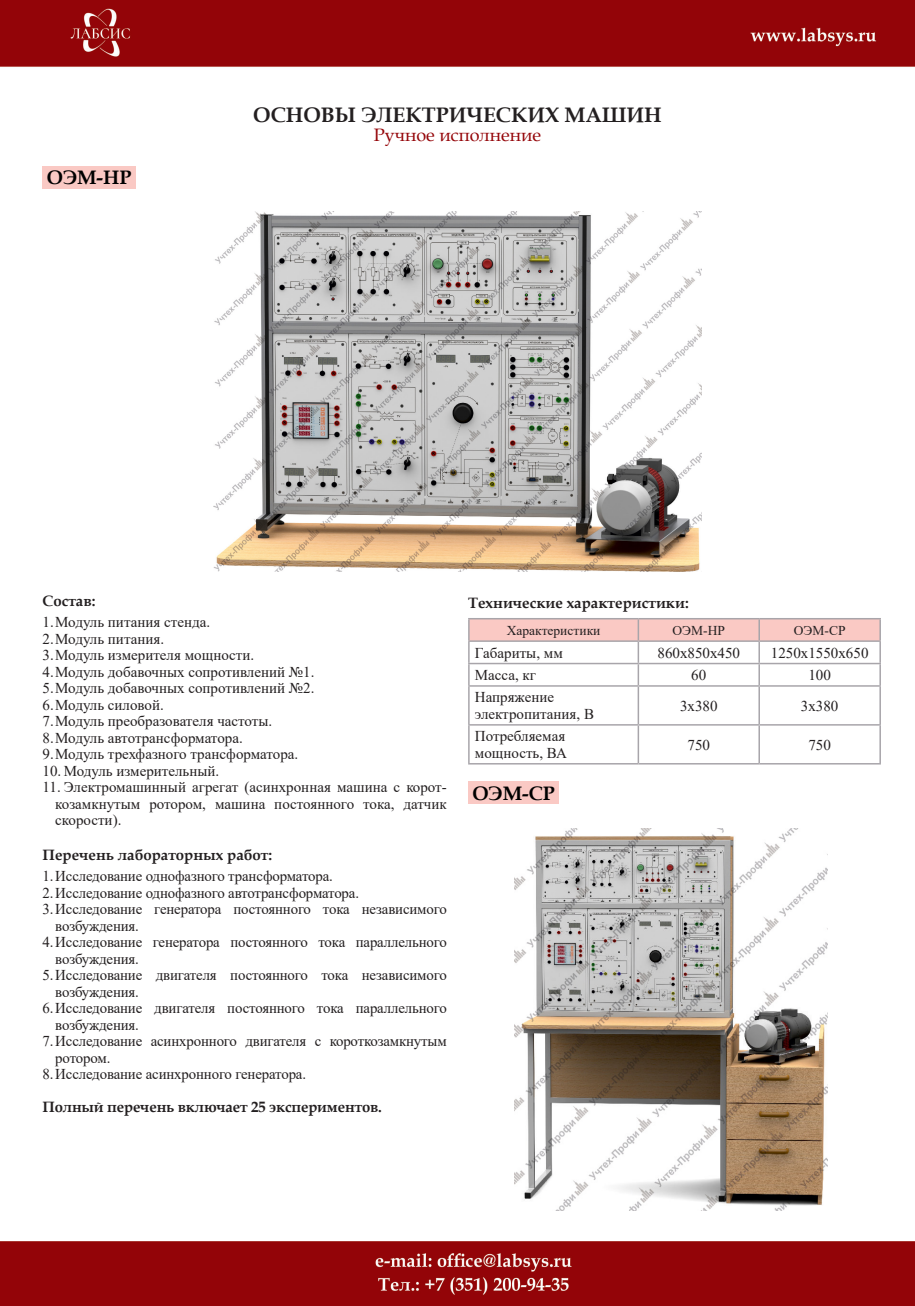
<style>
.page{position:relative;width:915px;height:1306px;background:#fff}
.page>*{position:absolute;margin:0;border:0;box-sizing:border-box;transform-origin:0 0}
.Подзаголовок_раздела{font:700 21px "Book Antiqua";color:#231f20}
.Заголовок_стенда__ко{font:700 19.5px "Book Antiqua";color:#000}
.Подзаголовок_раздела-2{font:18px "Book Antiqua";color:#940408}
.Основной_текст_табли{font:15px/16.5px "Times New Roman";letter-spacing:-.01em;color:#231f20}
.Подзаголовок_в_текст{font:700 15px "Book Antiqua";color:#231f20}
.Заголовки_таблица{font:13.5px "Times New Roman";color:#231f20}
</style>
<div class="page">
<img style="left:0;top:0;width:914px;height:1305px">
<div style="left:468px;top:781px;width:91px;height:23px;background:#fac9c4"></div>
<svg style="left:468px;top:618px;width:412px;height:67px"></svg>
<hr style="left:468px;top:685px;width:170px;height:1px;background:#a8a5aa">
<hr style="left:468px;top:686px;width:1px;height:38px;background:#a8a5aa">
<hr style="left:638px;top:685px;width:121px;height:1px;background:#a8a5aa">
<hr style="left:637px;top:686px;width:2px;height:38px;background:#a8a5aa">
<hr style="left:759px;top:685px;width:121px;height:1px;background:#a8a5aa">
<hr style="left:758px;top:686px;width:1px;height:38px;background:#a8a5aa">
<hr style="left:879px;top:686px;width:1px;height:38px;background:#a8a5aa">
<hr style="left:468px;top:724px;width:170px;height:1px;background:#a8a5aa">
<hr style="left:468px;top:725px;width:1px;height:38px;background:#a8a5aa">
<hr style="left:638px;top:724px;width:121px;height:1px;background:#a8a5aa">
<hr style="left:637px;top:725px;width:2px;height:38px;background:#a8a5aa">
<hr style="left:759px;top:724px;width:121px;height:1px;background:#a8a5aa">
<hr style="left:758px;top:725px;width:1px;height:38px;background:#a8a5aa">
<hr style="left:879px;top:725px;width:1px;height:38px;background:#a8a5aa">
<hr style="left:468px;top:763px;width:170px;height:1px;background:#a8a5aa">
<hr style="left:638px;top:763px;width:121px;height:1px;background:#a8a5aa">
<hr style="left:759px;top:763px;width:121px;height:1px;background:#a8a5aa">
<div style="left:43px;top:166px;width:92px;height:22px;background:#fac9c4"></div>
<img style="left:514px;top:828px;width:313px;height:382px">
<img style="left:214px;top:211px;width:487px;height:360px">
<p class="Подзаголовок_раздела" style="left:253px;top:100px;width:410px">ОСНОВЫ ЭЛЕКТРИЧЕСКИХ МАШИН</p>
<p class="Заголовок_стенда__ко" style="left:47px;top:164px;width:86px">ОЭМ-НР</p>
<p class="Подзаголовок_раздела-2" style="left:374px;top:122px;width:168px">Ручное исполнение</p>
<p class="Подзаголовок_в_текст" style="left:43px;top:591px;width:55px">Состав:</p>
<p class="Подзаголовок_в_текст" style="left:468px;top:592px;width:222px">Технические характеристики:</p>
<p class="Заголовки_таблица" style="left:506px;top:620px;width:95px">Характеристики</p>
<p class="Заголовки_таблица" style="left:672px;top:620px;width:54px">ОЭМ-НР</p>
<p class="Заголовки_таблица" style="left:793px;top:620px;width:53px">ОЭМ-СР</p>
<p class="Основной_текст_табли" style="left:474px;top:643px;width:89px">Габариты, мм</p>
<p class="Основной_текст_табли" style="left:657px;top:643px;width:84px">860х850х450</p>
<p class="Основной_текст_табли" style="left:770px;top:643px;width:99px">1250х1550х650</p>
<p class="Основной_текст_табли" style="left:474px;top:666px;width:63px">Масса, кг</p>
<p class="Основной_текст_табли" style="left:691px;top:666px;width:16px">60</p>
<p class="Основной_текст_табли" style="left:808px;top:666px;width:24px">100</p>
<p class="Основной_текст_табли" style="left:474px;top:688px;width:81px">Напряжение</p>
<p class="Основной_текст_табли" style="left:474px;top:705px;width:121px">электропитания, В</p>
<p class="Основной_текст_табли" style="left:43px;top:613px;width:169px">1.Модуль питания стенда.</p>
<p class="Основной_текст_табли" style="left:43px;top:630px;width:123px">2.Модуль питания.</p>
<p class="Основной_текст_табли" style="left:43px;top:646px;width:213px">3.Модуль измерителя мощности.</p>
<p class="Основной_текст_табли" style="left:43px;top:663px;width:273px">4.Модуль добавочных сопротивлений №1.</p>
<p class="Основной_текст_табли" style="left:43px;top:679px;width:273px">5.Модуль добавочных сопротивлений №2.</p>
<p class="Основной_текст_табли" style="left:43px;top:696px;width:123px">6.Модуль силовой.</p>
<p class="Основной_текст_табли" style="left:43px;top:712px;width:231px">7.Модуль преобразователя частоты.</p>
<p class="Основной_текст_табли" style="left:43px;top:729px;width:202px">8.Модуль автотрансформатора.</p>
<p class="Основной_текст_табли" style="left:43px;top:745px;width:257px">9.Модуль трехфазного трансформатора.</p>
<p class="Основной_текст_табли" style="left:43px;top:762px;width:178px">10. Модуль измерительный.</p>
<p class="Основной_текст_табли" style="left:55px;top:778px;width:393px;text-align:justify;text-indent:-13px">11. Электромашинный агрегат (асинхронная машина с корот&shy;козамкнутым ротором, машина постоянного тока, датчик скорости).</p>
<p class="Основной_текст_табли" style="left:679px;top:697px;width:39px">3х380</p>
<p class="Основной_текст_табли" style="left:800px;top:697px;width:39px">3х380</p>
<p class="Основной_текст_табли" style="left:474px;top:727px;width:93px">Потребляемая мощность, ВА</p>
<p class="Основной_текст_табли" style="left:687px;top:735px;width:24px">750</p>
<p class="Основной_текст_табли" style="left:808px;top:735px;width:24px">750</p>
<p class="Заголовок_стенда__ко" style="left:472px;top:779px;width:84px">ОЭМ-СР</p>
<p class="Подзаголовок_в_текст" style="left:43px;top:845px;width:231px">Перечень лабораторных работ:</p>
<p class="Основной_текст_табли" style="left:43px;top:867px;width:292px">1.Исследование однофазного трансформатора.</p>
<p class="Основной_текст_табли" style="left:43px;top:883px;width:318px">2.Исследование однофазного автотрансформатора.</p>
<p class="Основной_текст_табли" style="left:55px;top:900px;width:393px;text-indent:-13px">3.Исследование генератора постоянного тока независимого возбуждения.</p>
<p class="Основной_текст_табли" style="left:55px;top:933px;width:393px;text-indent:-13px">4.Исследование генератора постоянного тока параллельного возбуждения.</p>
<p class="Основной_текст_табли" style="left:55px;top:966px;width:393px;text-indent:-13px">5.Исследование двигателя постоянного тока независимого возбуждения.</p>
<p class="Основной_текст_табли" style="left:55px;top:999px;width:393px;text-indent:-13px">6.Исследование двигателя постоянного тока параллельного возбуждения.</p>
<p class="Основной_текст_табли" style="left:55px;top:1032px;width:393px;text-indent:-13px">7.Исследование асинхронного двигателя с короткозамкнутым ротором.</p>
<p class="Основной_текст_табли" style="left:43px;top:1065px;width:265px">8.Исследование асинхронного генератора.</p>
<p class="Подзаголовок_в_текст" style="left:43px;top:1096px;width:341px">Полный перечень включает 25 экспериментов.</p>
</div>
